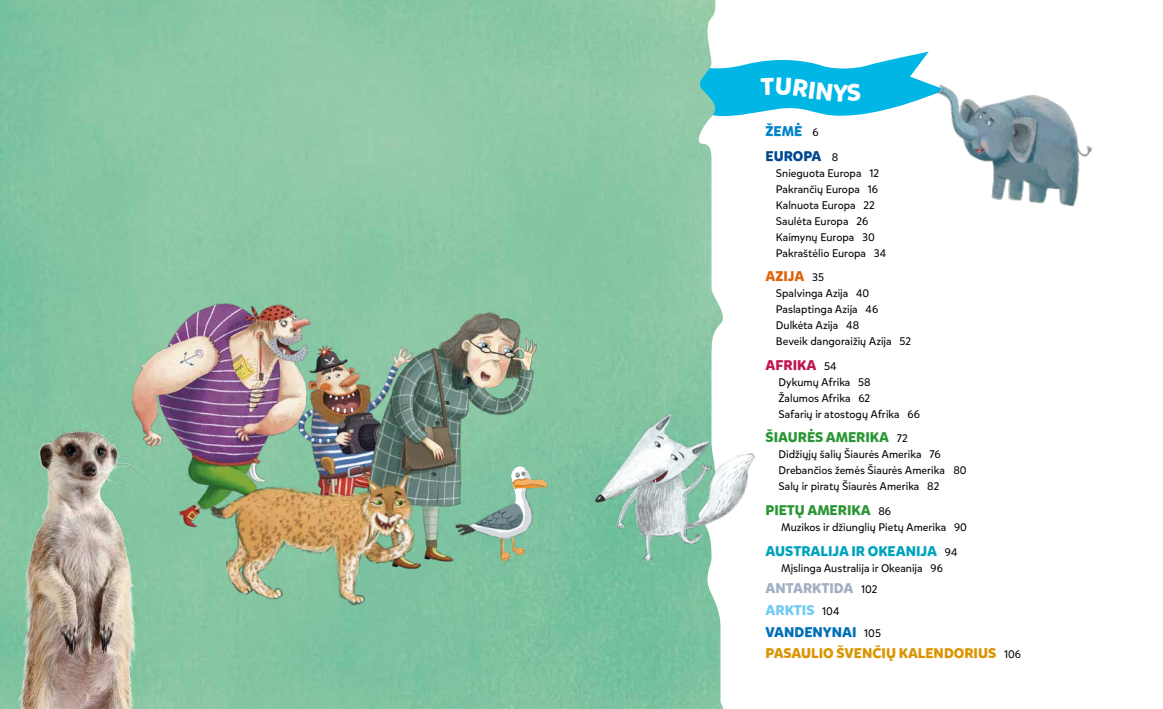
<style>
.page{position:relative;width:1163px;height:709px;background:#fff}
.page>*{position:absolute;margin:0;border:0;box-sizing:border-box;transform-origin:0 0}
.t1{font:700 14px/21.7px "Mikado";color:#db9400}
.t2{font:700 14px "Mikado";color:#2c9637}
.t3{font:700 14px "Mikado";color:#00a3bc}
.t4{font:700 14px/24.5px "Mikado";color:#004890}
.t5{font:700 14px "Mikado";color:#bf1652}
.t6{font:700 14px "Mikado";color:#df640c}
.t7{font:11px/16px "Mikado";color:#000}
.s1{color:#0082ca}
.s2{font-weight:400;font-size:11px;color:#000}
.s3{color:#a2b0c3}
.s4{color:#70caf3}
.s5{color:#006fb9}
</style>
<div class="page">
<img style="left:0;top:0;width:724px;height:709px">
<img style="left:945px;top:87px;width:148px;height:120px">
<img style="left:580px;top:405px;width:175px;height:162px">
<img style="left:0;top:354px;width:154px;height:355px">
<img style="left:117px;top:291px;width:236px;height:258px">
<img style="left:545px;top:456px;width:11px;height:112px">
<img style="left:353px;top:275px;width:192px;height:295px">
<img style="left:202px;top:447px;width:229px;height:174px">
<svg style="left:593px;top:52px;width:352px;height:69px"></svg>
<p class="t4" style="left:765px;top:119px;width:74px"><span class="s1">ŽEMĖ</span> <span class="s2">6<br></span>EUROPA <span class="s2">8</span></p>
<p class="t7" style="left:775px;top:165px;width:112px">Snieguota Europa 12<br>Pakrančių Europa 16<br>Kalnuota Europa 22<br>Saulėta Europa 26<br>Kaimynų Europa 30<br>Pakraštėlio Europa 34</p>
<p class="t6" style="left:765px;top:268px;width:60px">AZIJA <span class="s2">35</span></p>
<p class="t7" style="left:775px;top:286px;width:137px">Spalvinga Azija 40<br>Paslaptinga Azija 46<br>Dulkėta Azija 48<br>Beveik dangoraižių Azija 52</p>
<p class="t5" style="left:765px;top:356px;width:72px">AFRIKA <span class="s2">54</span></p>
<p class="t7" style="left:778px;top:374px;width:143px">Dykumų Afrika 58<br>Žalumos Afrika 62<br>Safarių ir atostogų Afrika 66</p>
<p class="t2" style="left:765px;top:429px;width:143px">ŠIAURĖS AMERIKA <span class="s2">72</span></p>
<p class="t7" style="left:778px;top:447px;width:190px">Didžiųjų šalių Šiaurės Amerika 76<br>Drebančios žemės Šiaurės Amerika 80<br>Salų ir piratų Šiaurės Amerika 82</p>
<p class="t2" style="left:765px;top:501px;width:127px">PIETŲ AMERIKA <span class="s2">86</span></p>
<p class="t7" style="left:781px;top:519px;width:187px">Muzikos ir džiunglių Pietų Amerika 90</p>
<p class="t3" style="left:765px;top:542px;width:193px">AUSTRALIJA IR OKEANIJA <span class="s2">94</span></p>
<p class="t7" style="left:781px;top:560px;width:163px">Mįslinga Australija ir Okeanija 96</p>
<p class="t1" style="left:765px;top:577px;width:257px"><span class="s3">ANTARKTIDA</span> <span class="s2">102<br></span><span class="s4">ARKTIS</span> <span class="s2">104<br></span><span class="s5">VANDENYNAI</span> <span class="s2">105<br></span>PASAULIO ŠVENČIŲ KALENDORIUS <span class="s2">106</span></p>
</div>
